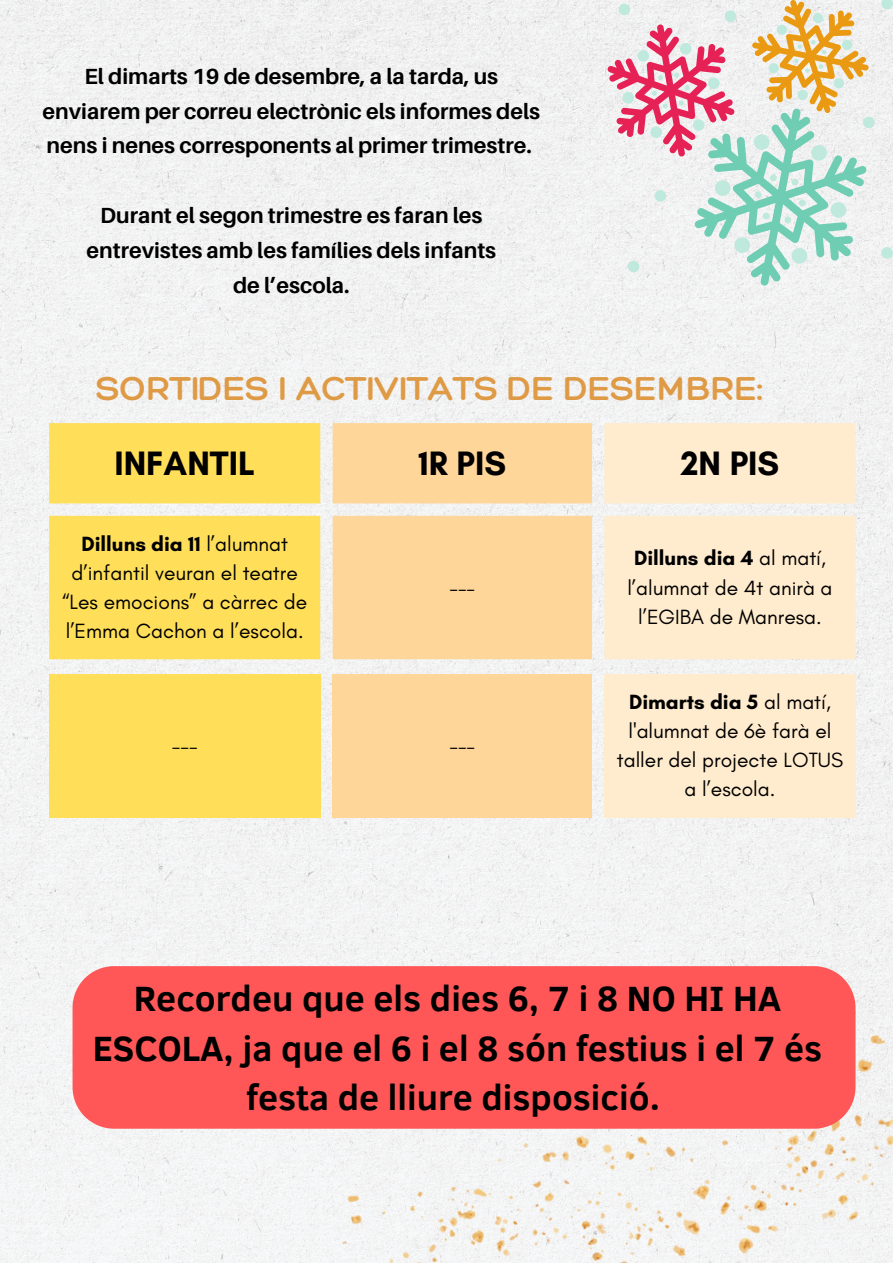
<style>
.page{position:relative;width:893px;height:1264px;background:#fff}
.page>*{position:absolute;margin:0;border:0;box-sizing:border-box;transform-origin:0 0}
.t1{font:700 36px/49.5px "Clear Sans";color:#000;text-align:center}
.t2{font:300 36px "Hero";color:#df9a46}
.t3{font:700 34.5px "Glacial Indifference";color:#000}
.t4{font:700 21.9px/34.8px "Aileron";color:#000;text-align:center}
.t5{font:21px/29.2px "Glacial Indifference";color:#000;text-align:center}
.s1{font-weight:700}
</style>
<div class="page">
<img style="left:0;top:0;width:892px;height:1262px">
<img style="left:324px;top:992px;width:568px;height:270px">
<svg style="left:607px;top:0;width:261px;height:285px"></svg>
<svg style="left:618px;top:0;width:274px;height:272px;fill:#edeeed"></svg>
<div style="left:49px;top:423px;width:271px;height:236px;background:#ffde59"></div>
<svg style="left:332px;top:423px;width:260px;height:236px;background:#fed79e"></svg>
<div style="left:604px;top:423px;width:251px;height:236px;background:#ffebcd"></div>
<div style="left:49px;top:674px;width:271px;height:143px;background:#ffde59"></div>
<div style="left:332px;top:674px;width:260px;height:143px;background:#ffd699"></div>
<div style="left:604px;top:674px;width:251px;height:143px;background:#ffebcd"></div>
<div style="left:72px;top:966px;width:783px;height:162px;background:#ff5757"></div>
<p class="t4" style="left:43px;top:58px;width:499px">El dimarts 19 de desembre, a la tarda, us enviarem per correu electrònic els informes dels nens i nenes corresponents al primer trimestre.</p>
<p class="t4" style="left:86px;top:198px;width:411px">Durant el segon trimestre es faran les entrevistes amb les famílies dels infants</p>
<p class="t4" style="left:233px;top:267px;width:118px">de l’escola.</p>
<p class="t2" style="left:96px;top:365px;width:668px">SORTIDES I ACTIVITATS DE DESEMBRE:</p>
<p class="t3" style="left:114px;top:442px;width:142px">INFANTIL</p>
<p class="t3" style="left:418px;top:442px;width:89px">1R PIS</p>
<p class="t3" style="left:680px;top:442px;width:100px">2N PIS</p>
<p class="t5" style="left:62px;top:528px;width:247px"><span class="s1">Dilluns dia 11</span> l’alumnat d’infantil veuran el teatre “Les emocions” a càrrec de l’Emma Cachon a l’escola.</p>
<p class="t5" style="left:449px;top:572px;width:27px">---</p>
<p class="t5" style="left:172px;top:730px;width:27px">---</p>
<p class="t5" style="left:449px;top:730px;width:27px">---</p>
<p class="t5" style="left:627px;top:543px;width:207px"><span class="s1">Dilluns dia 4</span> al matí, l’alumnat de 4t anirà a l’EGIBA de Manresa.</p>
<p class="t5" style="left:616px;top:686px;width:228px"><span class="s1">Dimarts dia 5</span> al matí, l'alumnat de 6è farà el taller del projecte LOTUS a l’escola.</p>
<p class="t1" style="left:93px;top:972px;width:731px">Recordeu que els dies 6, 7 i 8 NO HI HA<br>ESCOLA, ja que el 6 i el 8 són festius i el 7 és festa de lliure disposició.</p>
</div>
